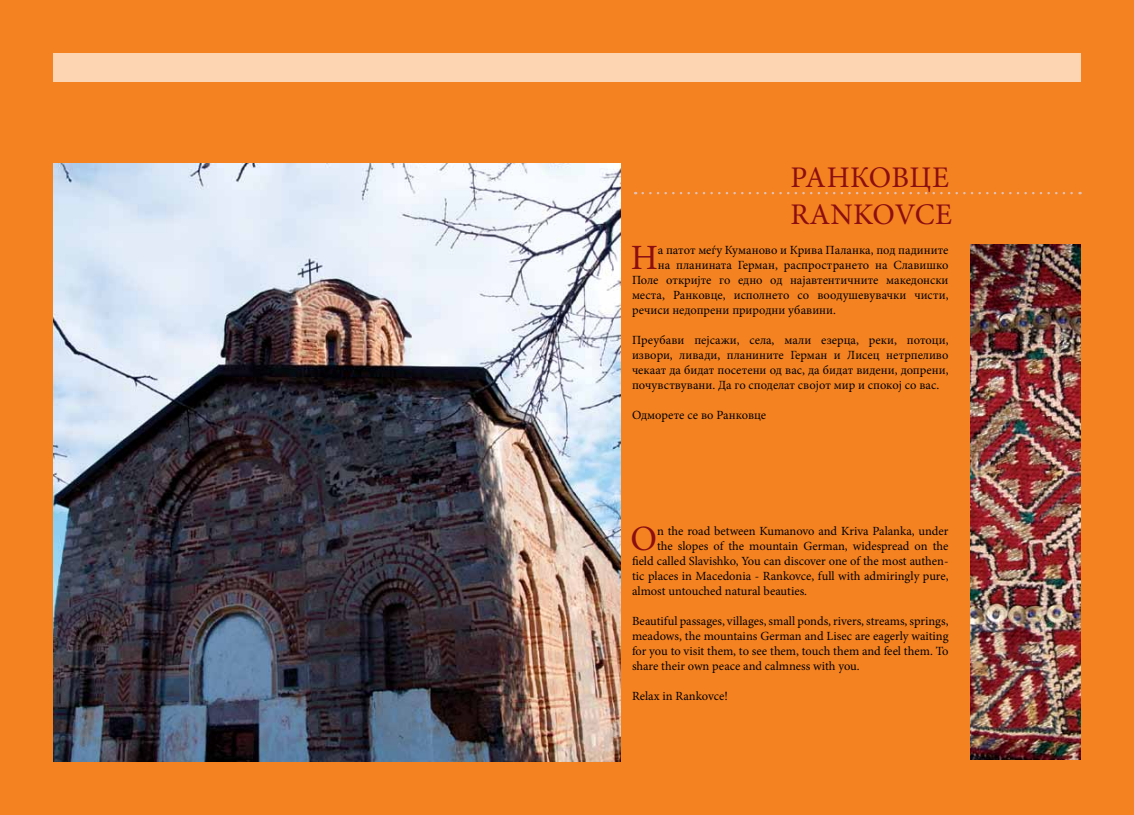
<style>
.page{position:relative;width:1134px;height:815px;background:#f58220}
.page>*{position:absolute;margin:0;border:0;box-sizing:border-box;transform-origin:0 0}
.t1{font:35.62px "Minion Pro";color:#8b0f12}
.t2{font:30px/37.5px "Minion Pro";letter-spacing:.01em;color:#8b0f12}
.t3{font:12.5px/15px "Minion Pro";color:#000;text-align:justify}
</style>
<div class="page">
<img style="left:53px;top:163px;width:567px;height:599px">
<div style="left:53px;top:53px;width:1028px;height:28px;background:#fed5b2"></div>
<img style="left:970px;top:244px;width:111px;height:515px">
<svg style="left:643px;top:192px;width:437px;height:2px"></svg>
<h2 class="t2" style="left:790px;top:159px;width:163px">Ранковце<br>Rankovce</h2>
<h1 class="t1" style="left:631px;top:233px;width:26px">Н</h1>
<p class="t3" style="left:658px;top:242px;width:292px">а патот меѓу Куманово и Крива Паланка, под падините</p>
<p class="t3" style="left:658px;top:257px;width:292px">на планината Герман, распространетo на Славишко</p>
<p class="t3" style="left:632px;top:272px;width:318px">Поле откријте го едно од најaвтентичните македонски</p>
<p class="t3" style="left:632px;top:287px;width:318px">места, Ранковце, исполнето со воодушевувачки чисти,</p>
<p class="t3" style="left:632px;top:302px;width:205px">речиси недопрени природни убавини.</p>
<p class="t3" style="left:632px;top:332px;width:318px">Преубави пејсажи, села, мали езерца, реки, потоци, извори, ливади, планините Герман и Лисец нетрпеливо чекаат да бидат посетени од вас, да бидат видени, допрени, почувствувани. Да го споделат својот мир и спокој со вас.</p>
<p class="t3" style="left:632px;top:407px;width:136px">Одморете се во Ранковце</p>
<h1 class="t1" style="left:630px;top:515px;width:25px">O</h1>
<p class="t3" style="left:657px;top:524px;width:293px">n the road between Kumanovo and Kriva Palanka, under</p>
<p class="t3" style="left:657px;top:539px;width:293px">the slopes of the mountain German, widespread on the</p>
<p class="t3" style="left:632px;top:554px;width:318px">field called Slavishko, You can discover one of the most authen-</p>
<p class="t3" style="left:632px;top:569px;width:318px">tic places in Macedonia - Rankovce, full with admiringly pure,</p>
<p class="t3" style="left:632px;top:584px;width:177px">almost untouched natural beauties.</p>
<p class="t3" style="left:632px;top:614px;width:318px">Beautiful passages, villages, small ponds, rivers, streams, springs, meadows, the mountains German and Lisec are eagerly waiting for you to visit them, to see them, touch them and feel them. To share their own peace and calmness with you.</p>
<p class="t3" style="left:632px;top:689px;width:97px">Relax in Rankovce!</p>
</div>
